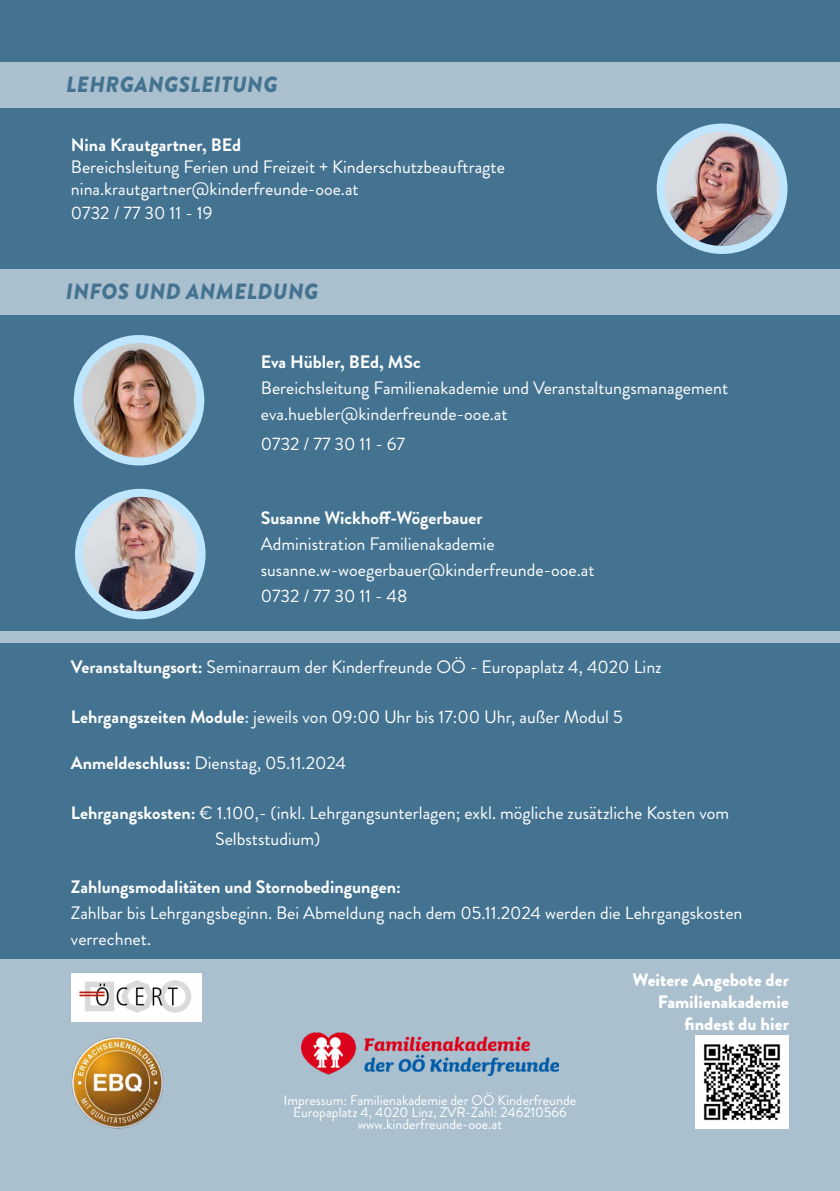
<style>
.page{position:relative;width:840px;height:1191px;background:#fff}
.page>*{position:absolute;margin:0;border:0;box-sizing:border-box;transform-origin:0 0}
.t1{font:italic 900 22px "Brandon Grotesque";letter-spacing:.02em;color:#447391}
.t2{font:18px/26px "Brandon Grotesque";color:#fff}
.t3{font:700 18px "Brandon Grotesque";color:#fff}
.t4{font:900 18px/22px "Brandon Grotesque";color:#fff;text-align:right}
.t5{font:14px/12px "Brandon Grotesque";color:#fff;text-align:center}
.s1{font-weight:700}
.s2{font-weight:700;color:#bee6ff}
</style>
<div class="page">
<div style="left:0;top:0;width:839px;height:1191px;background:#447391"></div>
<div style="left:0;top:960px;width:839px;height:231px;background:#abc0ce"></div>
<img style="left:695px;top:1035px;width:93px;height:93px">
<img style="left:71px;top:973px;width:130px;height:48px">
<img style="left:71px;top:1037px;width:92px;height:91px">
<div style="left:0;top:270px;width:839px;height:45px;background:#abc0ce"></div>
<div style="left:0;top:62px;width:839px;height:46px;background:#abc0ce"></div>
<img style="left:665px;top:127px;width:118px;height:123px">
<div style="left:656px;top:123px;width:131px;height:131px;border:8px solid #bee6ff;border-radius:50%"></div>
<img style="left:78px;top:339px;width:122px;height:122px;border-radius:61px">
<div style="left:74px;top:335px;width:130px;height:130px;border:8px solid #bee6ff;border-radius:50%"></div>
<img style="left:79px;top:493px;width:122px;height:122px;border-radius:61px">
<div style="left:75px;top:489px;width:130px;height:130px;border:8px solid #bee6ff;border-radius:50%"></div>
<div style="left:0;top:631px;width:839px;height:11px;background:#abc0ce"></div>
<img style="left:301px;top:1032px;width:257px;height:43px">
<p class="t1" style="left:66px;top:69px;width:213px">LEHRGANGSLEITUNG</p>
<p class="t3" style="left:71px;top:132px;width:171px">Nina Krautgartner, BEd</p>
<p class="t2" style="left:71px;top:156px;width:435px;line-height:22px">Bereichsleitung Ferien und Freizeit + Kinderschutzbeauftragte nina.krautgartner@kinderfreunde-ooe.at</p>
<p class="t2" style="left:71px;top:200px;width:143px">0732 / 77 30 11 - 19</p>
<p class="t1" style="left:66px;top:276px;width:254px">INFOS UND ANMELDUNG</p>
<p class="t3" style="left:261px;top:349px;width:161px">Eva Hübler, BEd, MSc</p>
<p class="t2" style="left:261px;top:375px;width:468px">Bereichsleitung Familienakademie und Veranstaltungsmanagement eva.huebler@kinderfreunde-ooe.at</p>
<p class="t2" style="left:261px;top:431px;width:145px">0732 / 77 30 11 - 67</p>
<p class="t3" style="left:261px;top:505px;width:223px">Susanne Wickhoff-Wögerbauer</p>
<p class="t2" style="left:261px;top:531px;width:335px">Administration Familienakademie susanne.w-woegerbauer@kinderfreunde-ooe.at<br>0732 / 77 30 11 - 48</p>
<p class="t2" style="left:71px;top:654px;width:592px"><span class="s1">Veranstaltungsort:</span> Seminarraum der Kinderfreunde OÖ - Europaplatz 4, 4020 Linz</p>
<p class="t2" style="left:71px;top:704px;width:553px"><span class="s1">Lehrgangszeiten Module</span><span class="s2">:</span> jeweils von 09:00 Uhr bis 17:00 Uhr, außer Modul 5</p>
<p class="t2" style="left:71px;top:750px;width:276px"><span class="s1">Anmeldeschluss:</span> Dienstag, 05.11.2024</p>
<p class="t2" style="left:215px;top:800px;width:515px;text-indent:-144px"><span class="s1">Lehrgangskosten:</span> € 1.100,- (inkl. Lehrgangsunterlagen; exkl. mögliche zusätzliche Kosten vom<br>Selbststudium)</p>
<p class="t3" style="left:71px;top:874px;width:331px">Zahlungsmodalitäten und Stornobedingungen:</p>
<p class="t2" style="left:71px;top:900px;width:672px">Zahlbar bis Lehrgangsbeginn. Bei Abmeldung nach dem 05.11.2024 werden die Lehrgangskosten verrechnet.</p>
<p class="t5" style="left:283px;top:1094px;width:294px">Impressum: Familienakademie der OÖ Kinderfreunde<br>Europaplatz 4, 4020 Linz, ZVR-Zahl: 246210566 www.kinderfreunde-ooe.at</p>
<p class="t4" style="left:632px;top:969px;width:158px">Weitere Angebote der<br>Familienakademie findest du hier</p>
</div>
